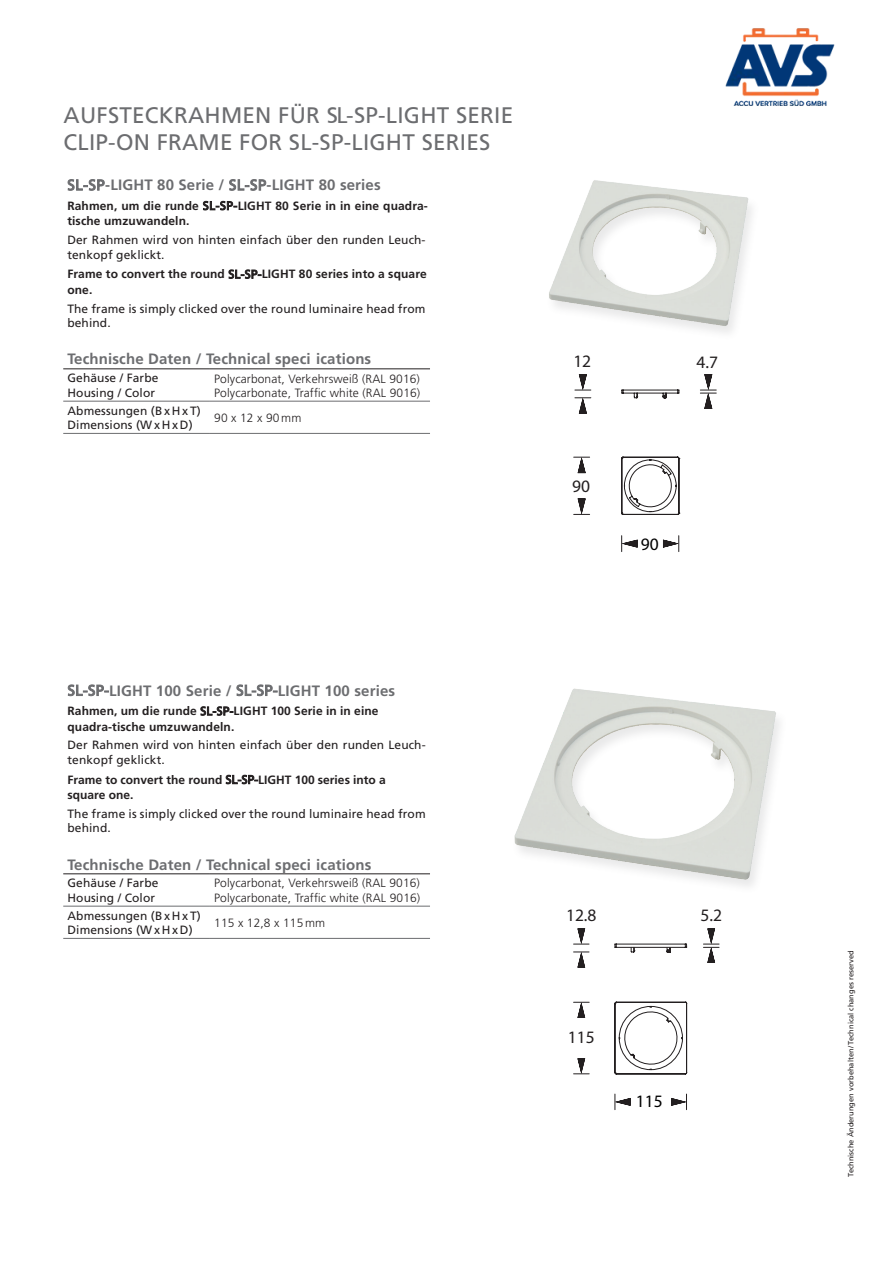
<style>
.page{position:relative;width:893px;height:1263px;background:#fff}
.page>*{position:absolute;margin:0;border:0;box-sizing:border-box;transform-origin:0 0}
.Haupttitel_versal{font:22.5px/27px "Frutiger";letter-spacing:.01em;color:#6c6d70}
.t1{font:17.55px "Myriad Pro";color:#231f20}
.t2{font:17.55px "Myriad Pro";color:#000}
.Tabellenkopf_10_Inli{font:700 15px "Frutiger";letter-spacing:.01em;color:#6c6d70}
.Haupttitel_versal-2{font:700 15px "Frutiger";letter-spacing:.01em;color:#6c6d70}
.Tab_Spalte_re__light{font:300 12px/14.4px "Frutiger";letter-spacing:.01em;color:#231f20}
.Tabellenkopf_10_Inli-2{font:700 12px/15.6px "Frutiger";letter-spacing:.01em;color:#231f20}
.Haupttitel_versal-3{font:700 12px/15.6px "Frutiger";letter-spacing:.01em;color:#231f20}
.Haupttitel_versal-4{font:12px/14.4px "Frutiger";letter-spacing:.01em;color:#231f20}
.Tabellenkopf_10_Inli-3{font:12px/14.4px "Frutiger";letter-spacing:.01em;color:#231f20}
.Tabelle_Spalte_li{font:12px/14.4px "Frutiger";letter-spacing:.01em;color:#231f20}
.t3{font:7.5px "Frutiger";color:#231f20}
.s1{font-family:"Frutiger 55 Roman"}
.s2{font-family:"Frutiger 55 Roman";font-weight:400}
</style>
<div class="page">
<hr style="left:63px;top:368px;width:147px;height:1px;background:#231f20">
<hr style="left:210px;top:368px;width:220px;height:1px;background:#231f20">
<hr style="left:63px;top:401px;width:147px;height:1px;background:#6c6d70">
<hr style="left:210px;top:401px;width:220px;height:1px;background:#6c6d70">
<hr style="left:63px;top:433px;width:147px;height:1px;background:#6c6d70">
<hr style="left:210px;top:433px;width:220px;height:1px;background:#6c6d70">
<img style="left:549px;top:180px;width:203px;height:153px">
<svg style="left:621px;top:389px;width:59px;height:163px"></svg>
<svg style="left:574px;top:498px;width:16px;height:17px"></svg>
<svg style="left:574px;top:457px;width:16px;height:16px"></svg>
<svg style="left:575px;top:397px;width:16px;height:17px"></svg>
<svg style="left:575px;top:374px;width:16px;height:17px"></svg>
<svg style="left:700px;top:374px;width:16px;height:35px"></svg>
<hr style="left:63px;top:873px;width:147px;height:1px;background:#231f20">
<hr style="left:210px;top:873px;width:220px;height:1px;background:#231f20">
<hr style="left:63px;top:906px;width:147px;height:1px;background:#6c6d70">
<hr style="left:210px;top:906px;width:220px;height:1px;background:#6c6d70">
<hr style="left:63px;top:938px;width:147px;height:1px;background:#6c6d70">
<hr style="left:210px;top:938px;width:220px;height:1px;background:#6c6d70">
<img style="left:514px;top:688px;width:266px;height:198px">
<svg style="left:614px;top:1094px;width:17px;height:16px"></svg>
<svg style="left:671px;top:1094px;width:16px;height:16px"></svg>
<svg style="left:574px;top:1058px;width:15px;height:16px"></svg>
<svg style="left:574px;top:1002px;width:15px;height:16px"></svg>
<svg style="left:574px;top:951px;width:15px;height:16px"></svg>
<svg style="left:574px;top:928px;width:15px;height:17px"></svg>
<svg style="left:703px;top:928px;width:16px;height:35px"></svg>
<svg style="left:614px;top:944px;width:73px;height:131px"></svg>
<img style="left:725px;top:28px;width:110px;height:78px">
<p class="Haupttitel_versal" style="left:64px;top:101px;width:451px">AUFSTECKRAHMEN FÜR <span class="s1">SL</span>-<span class="s1">SP-</span>LIGHT SERIE<br>CLIP-ON FRAME FOR <span class="s1">SL-SP-</span>LIGHT SERIES</p>
<p class="Haupttitel_versal-2" style="left:67px;top:176px;width:315px"><span class="s2">SL-SP</span>-LIGHT 80 Serie / <span class="s2">SL-SP</span>-LIGHT 80 series</p>
<p class="Haupttitel_versal-3" style="left:67px;top:198px;width:362px">Rahmen, um die runde <span class="s2">SL-SP-</span>LIGHT 80 Serie in in eine quadra&shy;tische umzuwandeln.</p>
<p class="Haupttitel_versal-4" style="left:67px;top:233px;width:360px">Der Rahmen wird von hinten einfach über den runden Leuch&shy;tenkopf geklickt.</p>
<p class="Haupttitel_versal-3" style="left:67px;top:266px;width:361px">Frame to convert the round <span class="s2">SL-SP-</span>LIGHT 80 series into a square one.</p>
<p class="Haupttitel_versal-4" style="left:67px;top:301px;width:360px">The frame is simply clicked over the round luminaire head from behind.</p>
<p class="Haupttitel_versal-2" style="left:67px;top:350px;width:305px">Technische Daten / Technical specif ications</p>
<p class="Tabelle_Spalte_li" style="left:68px;top:371px;width:93px">Gehäuse / Farbe<br>Housing / Color</p>
<p class="Tab_Spalte_re__light" style="left:214px;top:371px;width:208px">Polycarbonat, Verkehrsweiß (RAL 9016)<br>Polycarbonate, Traffic white (RAL 9016)</p>
<p class="Tabelle_Spalte_li" style="left:68px;top:403px;width:135px">Abmessungen (Bx H x T)</p>
<p class="Tabelle_Spalte_li" style="left:68px;top:418px;width:127px">Dimensions (Wx H x D)</p>
<p class="Tab_Spalte_re__light" style="left:214px;top:411px;width:89px">90 x 12 x 90 mm</p>
<p class="Tabellenkopf_10_Inli" style="left:68px;top:681px;width:329px"><span class="s2">SL-SP-</span>LIGHT 100 Serie / <span class="s2">SL-SP-</span>LIGHT 100 series</p>
<p class="Tabellenkopf_10_Inli-2" style="left:68px;top:703px;width:313px">Rahmen, um die runde <span class="s2">SL-SP-</span>LIGHT 100 Serie in in eine quadra-tische umzuwandeln.</p>
<p class="Tabellenkopf_10_Inli-3" style="left:67px;top:738px;width:360px">Der Rahmen wird von hinten einfach über den runden Leuch&shy;tenkopf geklickt.</p>
<p class="Tabellenkopf_10_Inli-2" style="left:67px;top:772px;width:320px">Frame to convert the round <span class="s2">SL-SP-</span>LIGHT 100 series into a square one.</p>
<p class="Tabellenkopf_10_Inli-3" style="left:68px;top:806px;width:360px">The frame is simply clicked over the round luminaire head from behind.</p>
<p class="Tabellenkopf_10_Inli" style="left:68px;top:855px;width:305px">Technische Daten / Technical specif ications</p>
<p class="Tabelle_Spalte_li" style="left:68px;top:876px;width:93px">Gehäuse / Farbe<br>Housing / Color</p>
<p class="Tab_Spalte_re__light" style="left:214px;top:876px;width:208px">Polycarbonat, Verkehrsweiß (RAL 9016)<br>Polycarbonate, Traffic white (RAL 9016)</p>
<p class="Tabelle_Spalte_li" style="left:68px;top:908px;width:135px">Abmessungen (Bx H x T)</p>
<p class="Tabelle_Spalte_li" style="left:68px;top:923px;width:127px">Dimensions (Wx H x D)</p>
<p class="Tab_Spalte_re__light" style="left:214px;top:915px;width:113px">115 x 12,8 x 115 mm</p>
<p class="t1" style="left:573px;top:350px;width:19px">12</p>
<p class="t1" style="left:696px;top:351px;width:23px">4.7</p>
<p class="t1" style="left:572px;top:475px;width:19px">90</p>
<p class="t2" style="left:641px;top:533px;width:19px">90</p>
<p class="t1" style="left:566px;top:904px;width:32px">12.8</p>
<p class="t1" style="left:700px;top:904px;width:23px">5.2</p>
<p class="t1" style="left:568px;top:1026px;width:28px">115</p>
<p class="t2" style="left:636px;top:1090px;width:28px">115</p>
<p class="t3" style="left:846px;top:1177px;width:228px;rotate:-90deg">Technische Änderungen vorbehalten/Technical changes reserved</p>
</div>
